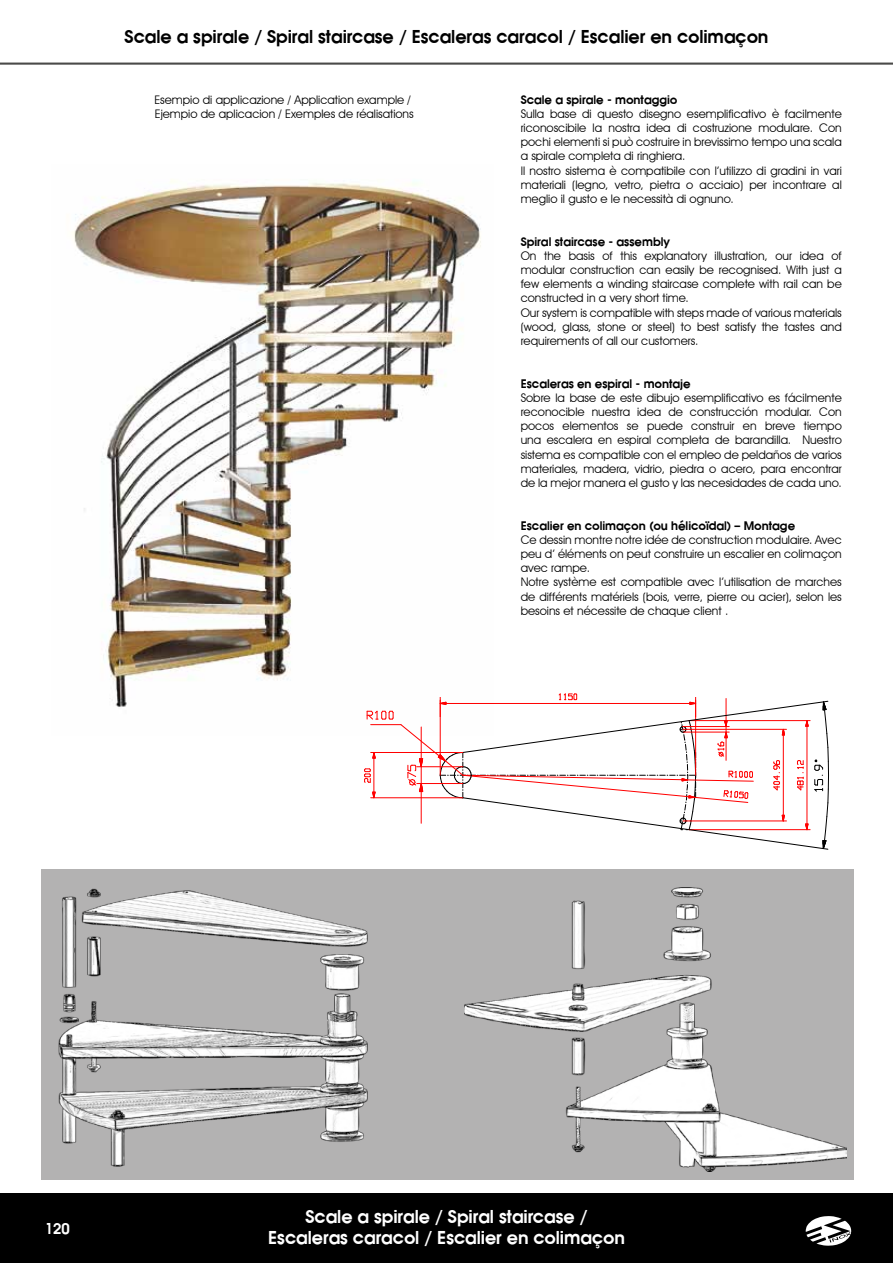
<style>
.page{position:relative;width:893px;height:1263px;background:#fff}
.page>*{position:absolute;margin:0;border:0;box-sizing:border-box;transform-origin:0 0}
.t1{font:700 17.7px "Avant Garde";color:#000}
.t2{font:700 17.7px/21.3px "Avant Garde";color:#fff;text-align:center}
.t3{font:700 15px "Avant Garde";color:#fff}
.t4{font:11.85px/14.2px "Avant Garde IT Cby BT";color:#000}
.t5{font:700 11.85px "Avant Garde";color:#000}
</style>
<div class="page">
<hr style="left:0;top:63px;width:893px;height:2px;background:#4a4a49">
<div style="left:0;top:1193px;width:893px;height:70px;background:#000"></div>
<img style="left:72px;top:180px;width:409px;height:546px">
<svg style="left:372px;top:791px;width:4px;height:6px"></svg>
<svg style="left:372px;top:753px;width:4px;height:6px"></svg>
<hr style="left:374px;top:758px;width:1px;height:34px;background:#f00">
<hr style="left:371px;top:752px;width:92px;height:1px;background:#f00">
<hr style="left:371px;top:797px;width:92px;height:1px;background:#f00">
<svg style="left:364px;top:768px;width:7px;height:15px"></svg>
<svg style="left:367px;top:711px;width:27px;height:9px"></svg>
<hr style="left:371px;top:724px;width:30px;height:1px;background:#f00">
<svg style="left:400px;top:693px;width:429px;height:157px"></svg>
<div style="left:41px;top:869px;width:397px;height:310px;background:#b3b2b2"></div>
<img style="left:58px;top:888px;width:310px;height:279px">
<div style="left:433px;top:869px;width:420px;height:310px;background:#b3b2b2"></div>
<img style="left:464px;top:887px;width:382px;height:284px">
<svg style="left:806px;top:1216px;width:45px;height:30px"></svg>
<h1 class="t1" style="left:125px;top:24px;width:645px">Scale a spirale / Spiral staircase / Escaleras caracol / Escalier en colimaçon</h1>
<p class="t4" style="left:154px;top:92px;width:261px">Esempio di applicazione / Application example /<br>Ejempio de aplicacion / Exemples de réalisations</p>
<p class="t5" style="left:521px;top:91px;width:158px">Scale a spirale - montaggio</p>
<p class="t4" style="left:521px;top:106px;width:323px">Sulla base di questo disegno esemplificativo è facilmente riconoscibile la nostra idea di costruzione modulare. Con pochi elementi si può costruire in brevissimo tempo una scala a spirale completa di ringhiera.<br>Il nostro sistema è compatibile con l’utilizzo di gradini in vari materiali (legno, vetro, pietra o acciaio) per incontrare al meglio il gusto e le necessità di ognuno.</p>
<p class="t5" style="left:521px;top:233px;width:151px">Spiral staircase - assembly</p>
<p class="t4" style="left:521px;top:248px;width:323px">On the basis of this explanatory illustration, our idea of modular construction can easily be recognised. With just a few elements a winding staircase complete with rail can be constructed in a very short time.<br>Our system is compatible with steps made of various materials (wood, glass, stone or steel) to best satisfy the tastes and requirements of all our customers.</p>
<p class="t5" style="left:521px;top:375px;width:172px">Escaleras en espiral - montaje</p>
<p class="t4" style="left:521px;top:390px;width:323px;text-align:justify">Sobre la base de este dibujo esemplificativo es fácilmente reconocible nuestra idea de construcción modular. Con pocos elementos se puede construir en breve tiempo una escalera en espiral completa de barandilla. Nuestro sistema es compatible con el empleo de peldaños de varios materiales, madera, vidrio, piedra o acero, para encontrar de la mejor manera el gusto y las necesidades de cada uno.</p>
<p class="t5" style="left:521px;top:517px;width:276px">Escalier en colimaçon (ou hélicoïdal) – Montage</p>
<p class="t4" style="left:521px;top:532px;width:323px">Ce dessin montre notre idée de construction modulaire. Avec peu d’ éléments on peut construire un escalier en colimaçon avec rampe.<br>Notre système est compatible avec l’utilisation de marches de différents matériels (bois, verre, pierre ou acier), selon les besoins et nécessite de chaque client .</p>
<p class="t3" style="left:45px;top:1217px;width:26px">120</p>
<h1 class="t2" style="left:268px;top:1205px;width:358px">Scale a spirale / Spiral staircase /<br>Escaleras caracol / Escalier en colimaçon</h1>
</div>
